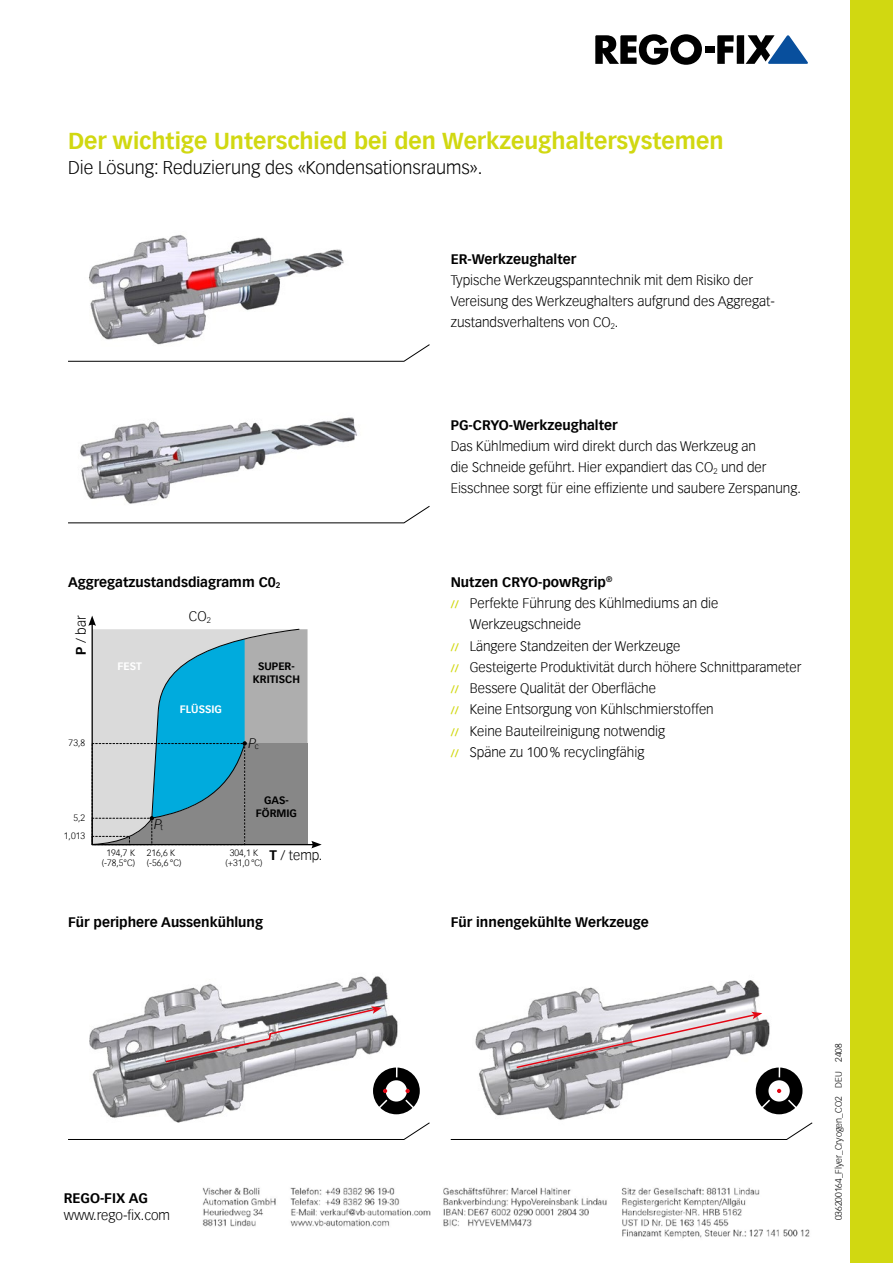
<style>
.page{position:relative;width:893px;height:1263px;background:#fff}
.page>*{position:absolute;margin:0;border:0;box-sizing:border-box;transform-origin:0 0}
.Untertitel_green{font:700 22.5px "Vectora Com";color:#d1d811}
.Text_1spaltig{font:300 18px "Vectora Com";color:#000}
.Gundtext_1spaltig{font:300 13.5px/21.3px "Vectora Com";color:#000}
.Gundtext_1spaltig-2{font:700 13.5px "Vectora Com";color:#000}
.t1{font:italic 300 13.5px "Vectora Com";color:#000}
.t2{font:700 10.5px/12.6px "Vectora Com";color:#000;text-align:center}
.t3{font:700 10.5px "Vectora Com";color:#fff}
.t4{font:300 9px/10.8px "Vectora Com";color:#000;text-align:center}
.s1{font-weight:700}
.s2{font-weight:700;font-size:10.5px;color:#d1d811}
</style>
<div class="page">
<img style="left:80px;top:417px;width:277px;height:87px">
<img style="left:89px;top:235px;width:255px;height:109px">
<img style="left:89px;top:976px;width:331px;height:113px">
<svg style="left:164px;top:1006px;width:218px;height:57px;background:#aea8ad"></svg>
<img style="left:475px;top:980px;width:328px;height:109px">
<svg style="left:515px;top:1012px;width:247px;height:57px;background:#b5afb3"></svg>
<div style="left:850px;top:0;width:43px;height:1263px;background:#d1d811"></div>
<div style="left:705px;top:46px;width:9px;height:7px;background:#000"></div>
<svg style="left:595px;top:34px;width:107px;height:31px"></svg>
<svg style="left:717px;top:35px;width:91px;height:29px"></svg>
<svg style="left:88px;top:616px;width:234px;height:232px;background:#94bac5"></svg>
<div style="left:92px;top:836px;width:38px;height:9px;border:1px dashed #000"></div>
<hr style="left:92px;top:620px;width:1px;height:225px;background:#000">
<hr style="left:92px;top:844px;width:224px;height:1px;background:#000">
<div style="left:373px;top:1067px;width:47px;height:47px;background:#000;border-radius:50%"></div>
<svg style="left:396px;top:1066px;width:2px;height:11px"></svg>
<div style="left:386px;top:1080px;width:21px;height:21px;background:#fff;border-radius:50%"></div>
<div style="left:756px;top:1067px;width:46px;height:47px;background:#000;border-radius:50%"></div>
<div style="left:768px;top:1080px;width:22px;height:21px;background:#fff;border-radius:50%"></div>
<svg style="left:68px;top:506px;width:362px;height:17px"></svg>
<svg style="left:68px;top:1089px;width:362px;height:51px"></svg>
<svg style="left:450px;top:1089px;width:363px;height:51px"></svg>
<svg style="left:68px;top:344px;width:362px;height:18px"></svg>
<img style="left:202px;top:1187px;width:608px;height:52px">
<p class="Untertitel_green" style="left:68px;top:127px;width:657px">Der wichtige Unterschied bei den Werkzeughaltersystemen</p>
<p class="Text_1spaltig" style="left:68px;top:157px;width:416px">Die Lösung: Reduzierung des «Kondensationsraums».</p>
<p class="Gundtext_1spaltig-2" style="left:451px;top:251px;width:127px">ER-Werkzeughalter</p>
<p class="Gundtext_1spaltig" style="left:451px;top:269px;width:324px">Typische Werkzeugspanntechnik mit dem Risiko der<br>Vereisung des Werkzeughalters aufgrund des Aggregat&shy;zustandsverhaltens von CO<sub>2</sub>.</p>
<p class="Gundtext_1spaltig-2" style="left:68px;top:574px;width:214px">Aggregatzustandsdiagramm C0<sub>2</sub></p>
<p class="Gundtext_1spaltig" style="left:70px;top:655px;width:41px;rotate:-90deg"><span class="s1">P</span> / bar</p>
<p class="t4" style="left:69px;top:738px;width:18px">73,8</p>
<p class="t3" style="left:117px;top:660px;width:26px">FEST</p>
<p class="Gundtext_1spaltig" style="left:189px;top:606px;width:23px">CO<sub>2</sub></p>
<p class="t3" style="left:180px;top:703px;width:44px">FLÜSSIG</p>
<p class="t2" style="left:253px;top:660px;width:49px">SUPER-<br>KRITISCH</p>
<p class="t1" style="left:248px;top:735px;width:12px">P<sub>c</sub></p>
<p class="t4" style="left:73px;top:812px;width:13px">5,2</p>
<p class="t4" style="left:64px;top:830px;width:23px">1,013</p>
<p class="t1" style="left:154px;top:816px;width:10px">P<sub>t</sub></p>
<p class="t4" style="left:102px;top:847px;width:35px">194,7 K (-78,5°C)</p>
<p class="t4" style="left:147px;top:847px;width:36px;text-align:left">216,6 K (-56,6 °C)</p>
<p class="t2" style="left:256px;top:794px;width:43px">GAS-<br>FÖRMIG</p>
<p class="t4" style="left:226px;top:847px;width:39px">304,1 K (+31,0 °C)</p>
<p class="Gundtext_1spaltig" style="left:269px;top:844px;width:54px"><span class="s1">T</span> / temp.</p>
<p class="Gundtext_1spaltig-2" style="left:68px;top:914px;width:196px">Für periphere Aussenkühlung</p>
<p class="Gundtext_1spaltig-2" style="left:451px;top:416px;width:168px">PG-CRYO-Werkzeughalter</p>
<p class="Gundtext_1spaltig" style="left:451px;top:435px;width:352px">Das Kühlmedium wird direkt durch das Werkzeug an<br>die Schneide geführt. Hier expandiert das CO<sub>2</sub> und der<br>Eisschnee sorgt für eine effiziente und saubere Zerspanung.</p>
<p class="Gundtext_1spaltig-2" style="left:451px;top:574px;width:163px">Nutzen CRYO-powRgrip<sup>®</sup></p>
<p class="Gundtext_1spaltig" style="left:470px;top:593px;width:250px;text-indent:-19px"><span class="s2">//</span> Perfekte Führung des Kühlmediums an die<br>Werkzeugschneide</p>
<p class="Gundtext_1spaltig" style="left:451px;top:635px;width:231px"><span class="s2">//</span> Längere Standzeiten der Werkzeuge</p>
<p class="Gundtext_1spaltig" style="left:451px;top:656px;width:352px"><span class="s2">//</span> Gesteigerte Produktivität durch höhere Schnittparameter</p>
<p class="Gundtext_1spaltig" style="left:451px;top:678px;width:207px"><span class="s2">//</span> Bessere Qualität der Oberfläche</p>
<p class="Gundtext_1spaltig" style="left:451px;top:699px;width:265px"><span class="s2">//</span> Keine Entsorgung von Kühlschmierstoffen</p>
<p class="Gundtext_1spaltig" style="left:451px;top:720px;width:216px"><span class="s2">//</span> Keine Bauteilreinigung notwendig</p>
<p class="Gundtext_1spaltig" style="left:451px;top:741px;width:195px"><span class="s2">//</span> Späne zu 100% recyclingfähig</p>
<p class="Gundtext_1spaltig-2" style="left:451px;top:914px;width:200px">Für innengekühlte Werkzeuge</p>
<p class="Gundtext_1spaltig-2" style="left:64px;top:1190px;width:86px">REGO-FIX AG</p>
<p class="Gundtext_1spaltig" style="left:64px;top:1205px;width:108px">www.rego-fix.com</p>
<p class="t4" style="left:833px;top:1220px;width:179px;rotate:-90deg">036200164_Flyer_Cryogen_CO2 DEU 2408</p>
</div>
